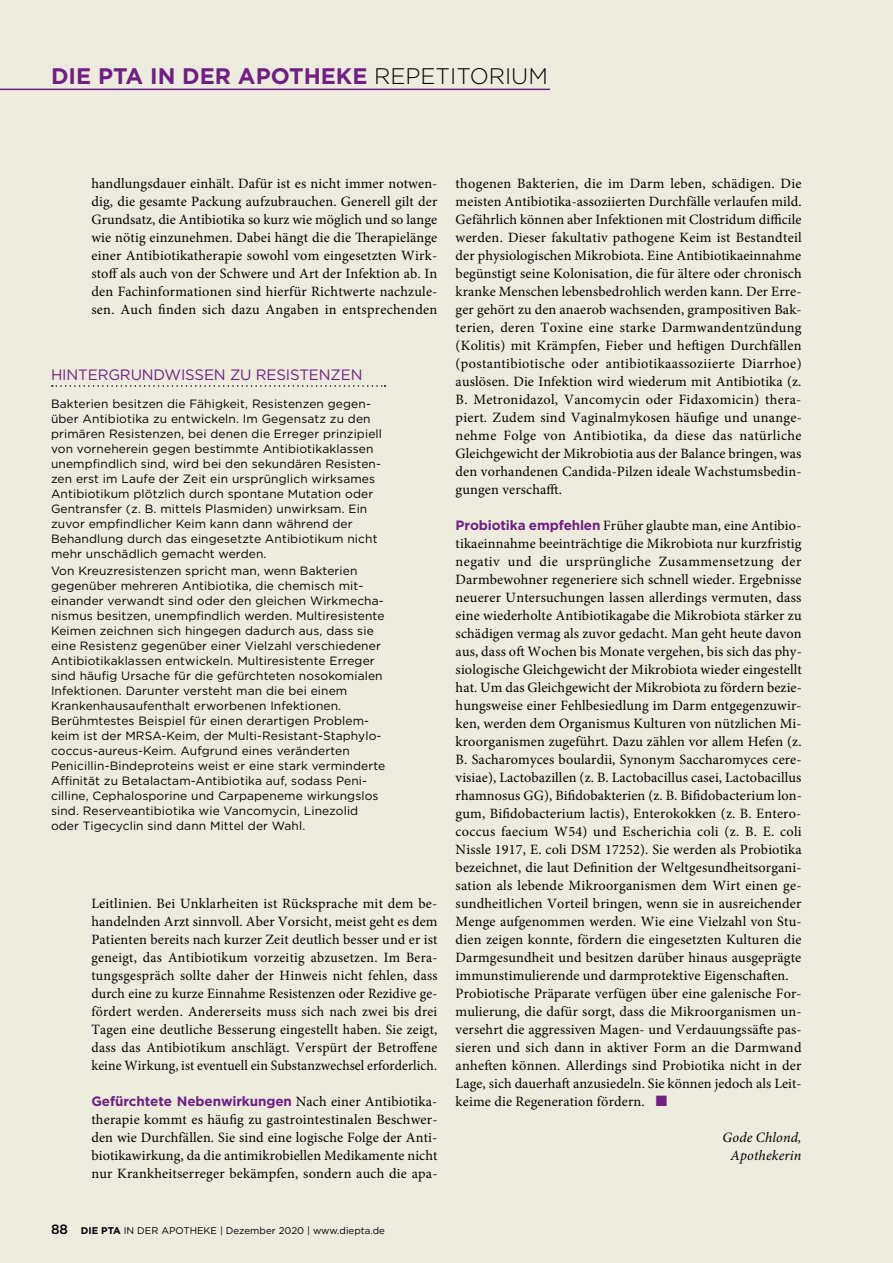
<style>
.page{position:relative;width:893px;height:1263px;background:#edebdd}
.page>*{position:absolute;margin:0;border:0;box-sizing:border-box;transform-origin:0 0}
.t1{font:700 22.5px "Gotham";color:#6f2082}
.t2{font:15px "Gotham";letter-spacing:-.01em;color:#6f2082}
.t3{font:14.25px/18px "Minion Pro";letter-spacing:.01em;color:#000;text-align:justify}
.t4{font:italic 14.25px/18px "Minion Pro";letter-spacing:.01em;color:#000;text-align:center}
.t5{font:700 13.5px "Gotham";letter-spacing:-.01em;color:#6f2082}
.t6{font:12px/15px "Gotham";letter-spacing:.01em;color:#000}
.t7{font:9.75px "Gotham";color:#000}
.s1{font-weight:300;color:#000}
.s2{font-family:"Minion Pro";font-weight:400;font-size:14.25px;color:#000}
.s3{font-weight:500;font-size:13.5px}
.s4{font-weight:700}
.s5{font-family:"Gotham";font-weight:700;font-size:13.5px;color:#6f2082}
.s6{color:#6f2082}
</style>
<div class="page">
<hr style="left:0;top:89px;width:550px;height:1px;background:#6f2082">
<svg style="left:52px;top:385px;width:334px;height:2px"></svg>
<h1 class="t1" style="left:51px;top:61px;width:498px">DIE PTA IN DER APOTHEKE <span class="s1">REPETITORIUM</span></h1>
<p class="t3" style="left:91px;top:175px;width:348px">handlungsdauer einhält. Dafür ist es nicht immer notwen&shy;dig, die gesamte Packung aufzubrauchen. Generell gilt der Grundsatz, die Antibiotika so kurz wie möglich und so lange wie nötig einzunehmen. Dabei hängt die die Therapielänge einer Antibiotikatherapie sowohl vom eingesetzten Wirk&shy;stoff als auch von der Schwere und Art der Infektion ab. In den Fachinformationen sind hierfür Richtwerte nachzule&shy;sen. Auch finden sich dazu Angaben in entsprechenden</p>
<p class="t2" style="left:51px;top:365px;width:313px">HINTERGRUNDWISSEN ZU RESISTENZEN</p>
<p class="t6" style="left:51px;top:396px;width:332px">Bakterien besitzen die Fähigkeit, Resistenzen gegen&shy;über Antibiotika zu entwickeln. Im Gegensatz zu den primären Resistenzen, bei denen die Erreger prinzipiell von vorneherein gegen bestimmte Antibiotikaklassen unempfindlich sind, wird bei den sekundären Resisten&shy;zen erst im Laufe der Zeit ein ursprünglich wirksames Antibiotikum plötzlich durch spontane Mutation oder Gentransfer (z. B. mittels Plasmiden) unwirksam. Ein zuvor empfindlicher Keim kann dann während der Behandlung durch das eingesetzte Antibiotikum nicht mehr unschädlich gemacht werden.</p>
<p class="t6" style="left:51px;top:563px;width:336px">Von Kreuzresistenzen spricht man, wenn Bakterien gegenüber mehreren Antibiotika, die chemisch mit&shy;einander verwandt sind oder den gleichen Wirkmecha&shy;nismus besitzen, unempfindlich werden. Multiresistente Keimen zeichnen sich hingegen dadurch aus, dass sie eine Resistenz gegenüber einer Vielzahl verschiedener Antibiotikaklassen entwickeln. Multiresistente Erreger sind häufig Ursache für die gefürchteten nosokomialen Infektionen. Darunter versteht man die bei einem Krankenhausaufenthalt erworbenen Infektionen.<br>Berühmtestes Beispiel für einen derartigen Problem&shy;keim ist der MRSA-Keim, der Multi-Resistant-Staphylo&shy;coccus-aureus-Keim. Aufgrund eines veränderten Penicillin-Bindeproteins weist er eine stark verminderte Affinität zu Betalactam-Antibiotika auf, sodass Peni&shy;cilline, Cephalosporine und Carpapeneme wirkungslos sind. Reserveantibiotika wie Vancomycin, Linezolid oder Tigecyclin sind dann Mittel der Wahl.</p>
<p class="t3" style="left:91px;top:895px;width:348px">Leitlinien. Bei Unklarheiten ist Rücksprache mit dem be&shy;handelnden Arzt sinnvoll. Aber Vorsicht, meist geht es dem Patienten bereits nach kurzer Zeit deutlich besser und er ist geneigt, das Antibiotikum vorzeitig abzusetzen. Im Bera&shy;tungsgespräch sollte daher der Hinweis nicht fehlen, dass durch eine zu kurze Einnahme Resistenzen oder Rezidive ge&shy;fördert werden. Andererseits muss sich nach zwei bis drei Tagen eine deutliche Besserung eingestellt haben. Sie zeigt, dass das Antibiotikum anschlägt. Verspürt der Betroffene keine Wirkung, ist eventuell ein Substanzwechsel erforderlich.</p>
<p class="t5" style="left:91px;top:1092px;width:347px">Gefürchtete Nebenwirkungen <span class="s2">Nach einer Antibiotika-</span></p>
<p class="t3" style="left:91px;top:1111px;width:348px">therapie kommt es häufig zu gastrointestinalen Beschwer&shy;den wie Durchfällen. Sie sind eine logische Folge der Anti&shy;biotikawirkung, da die antimikrobiellen Medikamente nicht nur Krankheitserreger bekämpfen, sondern auch die apa-</p>
<p class="t7" style="left:51px;top:1224px;width:335px"><span class="s3">88</span> <span class="s4">DIE PTA</span> IN DER APOTHEKE | Dezember 2020 | www.diepta.de</p>
<p class="t3" style="left:456px;top:175px;width:348px">thogenen Bakterien, die im Darm leben, schädigen. Die meisten Antibiotika-assoziierten Durchfälle verlaufen mild.<br>Gefährlich können aber Infektionen mit Clostridum difficile werden. Dieser fakultativ pathogene Keim ist Bestandteil der physiologischen Mikrobiota. Eine Antibiotikaeinnahme begünstigt seine Kolonisation, die für ältere oder chronisch kranke Menschen lebensbedrohlich werden kann. Der Erre&shy;ger gehört zu den anaerob wachsenden, grampositiven Bak&shy;terien, deren Toxine eine starke Darmwandentzündung (Kolitis) mit Krämpfen, Fieber und heftigen Durchfällen (postantibiotische oder antibiotikaassoziierte Diarrhoe) auslösen. Die Infektion wird wiederum mit Antibiotika (z.<br>B. Metronidazol, Vancomycin oder Fidaxomicin) thera&shy;piert. Zudem sind Vaginalmykosen häufige und unange&shy;nehme Folge von Antibiotika, da diese das natürliche Gleichgewicht der Mikrobiotia aus der Balance bringen, was den vorhandenen Candida-Pilzen ideale Wachstumsbedin&shy;gungen verschafft.</p>
<p class="t3" style="left:456px;top:517px;width:348px;text-align:left"><span class="s5">Probiotika empfehlen</span> Früher glaubte man, eine Antibio&shy;tikaeinnahme beeinträchtige die Mikrobiota nur kurzfristig negativ und die ursprüngliche Zusammensetzung der Darmbewohner regeneriere sich schnell wieder. Ergebnisse neuerer Untersuchungen lassen allerdings vermuten, dass eine wiederholte Antibiotikagabe die Mikrobiota stärker zu schädigen vermag als zuvor gedacht. Man geht heute davon aus, dass oft Wochen bis Monate vergehen, bis sich das phy&shy;siologische Gleichgewicht der Mikrobiota wieder eingestellt hat. Um das Gleichgewicht der Mikrobiota zu fördern bezie&shy;hungsweise einer Fehlbesiedlung im Darm entgegenzuwir&shy;ken, werden dem Organismus Kulturen von nützlichen Mi&shy;kroorganismen zugeführt. Dazu zählen vor allem Hefen (z.<br>B. Sacharomyces boulardii, Synonym Saccharomyces cere&shy;visiae), Lactobazillen (z. B. Lactobacillus casei, Lactobacillus rhamnosus GG), Bifidobakterien (z. B. Bifidobacterium lon&shy;gum, Bifidobacterium lactis), Enterokokken (z. B. Entero&shy;coccus faecium W54) und Escherichia coli (z. B. E. coli Nissle 1917, E. coli DSM 17252). Sie werden als Probiotika bezeichnet, die laut Definition der Weltgesundheitsorgani&shy;sation als lebende Mikroorganismen dem Wirt einen ge&shy;sundheitlichen Vorteil bringen, wenn sie in ausreichender Menge aufgenommen werden. Wie eine Vielzahl von Stu&shy;dien zeigen konnte, fördern die eingesetzten Kulturen die Darmgesundheit und besitzen darüber hinaus ausgeprägte immunstimulierende und darmprotektive Eigenschaften.<br>Probiotische Präparate verfügen über eine galenische For&shy;mulierung, die dafür sorgt, dass die Mikroorganismen un&shy;versehrt die aggressiven Magen- und Verdauungssäfte pas&shy;sieren und sich dann in aktiver Form an die Darmwand anheften können. Allerdings sind Probiotika nicht in der Lage, sich dauerhaft anzusiedeln. Sie können jedoch als Leit&shy;keime die Regeneration fördern. <span class="s6">■</span></p>
<p class="t4" style="left:723px;top:1129px;width:80px">Gode Chlond,<br>Apothekerin</p>
</div>
